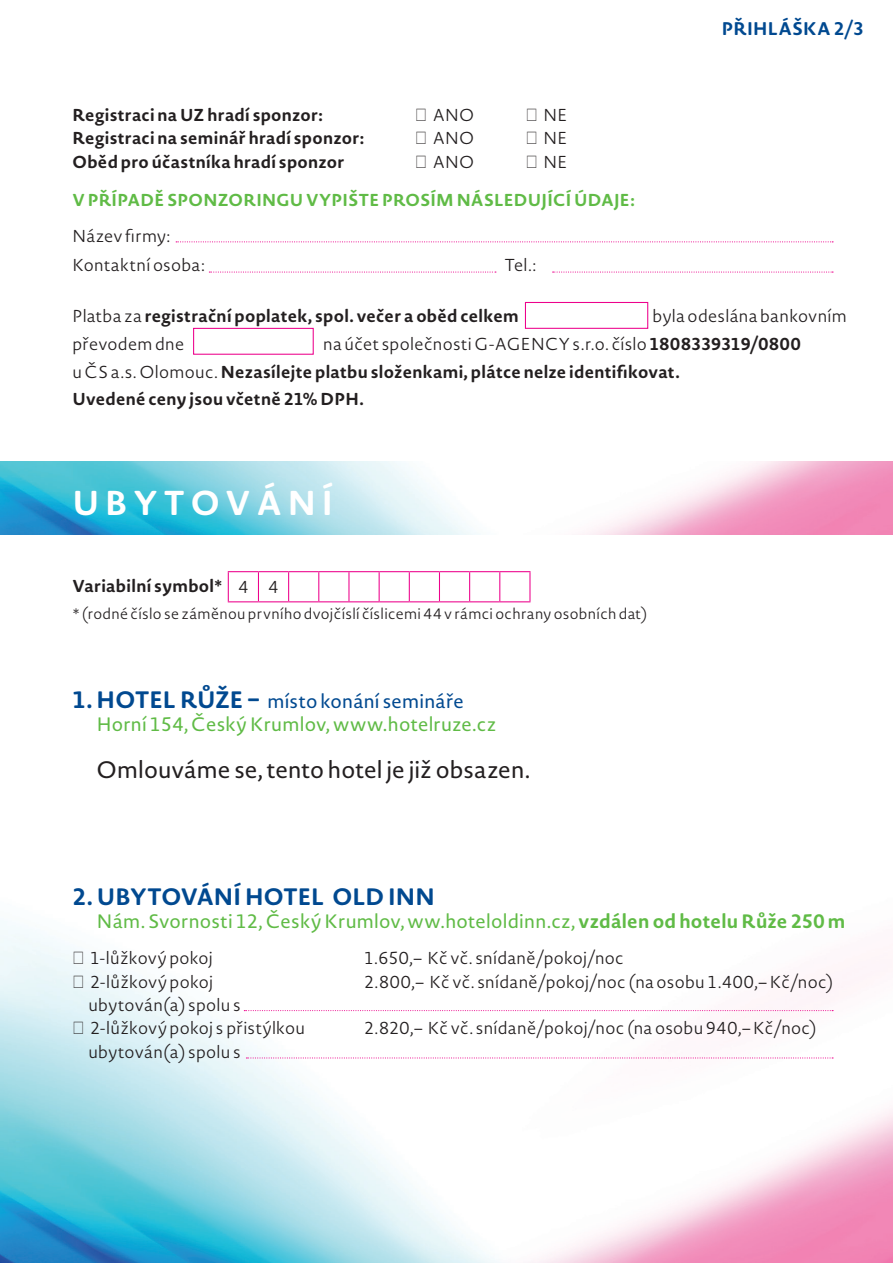
<style>
.page{position:relative;width:893px;height:1263px;background:#fff}
.page>*{position:absolute;margin:0;border:0;box-sizing:border-box;transform-origin:0 0}
.t1{font:700 34.05px "Novel Sans Rd Pro";color:#fff}
.t2{font:23.4px "Novel Sans Rd Pro";letter-spacing:.005em;color:#231f20}
.t3{font:700 23.4px "Novel Sans Rd Pro";letter-spacing:-.01em;color:#014990}
.t4{font:19.2px/23.4px "Novel Sans Rd Pro";letter-spacing:.015em;color:#60bb46}
.t5{font:700 18.15px "Novel Sans Rd Pro";letter-spacing:.01em;color:#014990}
.t6{font:700 17.1px/27.6px "Novel Sans Rd Pro";letter-spacing:.02em;color:#231f20}
.t7{font:300 17.1px/23.4px "Novel Sans Rd Pro";letter-spacing:.02em;color:#231f20}
.t8{font:700 17.1px/35.5px "Novel Sans Rd Pro";letter-spacing:.01em;color:#60bb46}
.t9{font:300 14.85px "Novel Sans Rd Pro";letter-spacing:.025em;color:#231f20}
.s1{font-weight:300;color:#231f20}
.s2{font-weight:300}
.s3{font-weight:700;font-size:23.4px;color:#014990}
.s4{color:#014990}
.s5{font-weight:700}
</style>
<div class="page">
<img style="left:0;top:920px;width:893px;height:343px">
<img style="left:0;top:462px;width:893px;height:72px">
<div style="left:525px;top:302px;width:123px;height:27px;border:1px solid #ed028c"></div>
<div style="left:193px;top:328px;width:121px;height:27px;border:1px solid #ed028c"></div>
<hr style="left:228px;top:571px;width:30px;height:1px;background:#ed028c">
<svg style="left:228px;top:572px;width:1px;height:29px"></svg>
<hr style="left:258px;top:571px;width:31px;height:1px;background:#ed028c">
<svg style="left:258px;top:572px;width:1px;height:29px"></svg>
<hr style="left:289px;top:571px;width:30px;height:1px;background:#ed028c">
<svg style="left:288px;top:572px;width:1px;height:29px"></svg>
<hr style="left:319px;top:571px;width:30px;height:1px;background:#ed028c">
<svg style="left:318px;top:572px;width:1px;height:29px"></svg>
<hr style="left:349px;top:571px;width:30px;height:1px;background:#ed028c">
<svg style="left:348px;top:572px;width:1px;height:29px"></svg>
<hr style="left:379px;top:571px;width:30px;height:1px;background:#ed028c">
<svg style="left:379px;top:572px;width:1px;height:29px"></svg>
<hr style="left:409px;top:571px;width:30px;height:1px;background:#ed028c">
<svg style="left:409px;top:572px;width:1px;height:29px"></svg>
<hr style="left:439px;top:571px;width:31px;height:1px;background:#ed028c">
<svg style="left:439px;top:572px;width:1px;height:29px"></svg>
<hr style="left:470px;top:571px;width:30px;height:1px;background:#ed028c">
<svg style="left:469px;top:572px;width:1px;height:29px"></svg>
<hr style="left:500px;top:571px;width:30px;height:1px;background:#ed028c">
<svg style="left:499px;top:572px;width:1px;height:29px"></svg>
<svg style="left:529px;top:572px;width:1px;height:29px"></svg>
<hr style="left:228px;top:601px;width:30px;height:1px;background:#ed028c">
<hr style="left:258px;top:601px;width:31px;height:1px;background:#ed028c">
<hr style="left:289px;top:601px;width:30px;height:1px;background:#ed028c">
<hr style="left:319px;top:601px;width:30px;height:1px;background:#ed028c">
<hr style="left:349px;top:601px;width:30px;height:1px;background:#ed028c">
<hr style="left:379px;top:601px;width:30px;height:1px;background:#ed028c">
<hr style="left:409px;top:601px;width:30px;height:1px;background:#ed028c">
<hr style="left:439px;top:601px;width:31px;height:1px;background:#ed028c">
<hr style="left:470px;top:601px;width:30px;height:1px;background:#ed028c">
<hr style="left:500px;top:601px;width:30px;height:1px;background:#ed028c">
<svg style="left:244px;top:1010px;width:589px;height:1px"></svg>
<svg style="left:246px;top:1057px;width:587px;height:1px"></svg>
<svg style="left:176px;top:241px;width:657px;height:1px"></svg>
<svg style="left:209px;top:271px;width:287px;height:2px"></svg>
<svg style="left:553px;top:271px;width:280px;height:2px"></svg>
<svg style="left:74px;top:951px;width:9px;height:13px"></svg>
<svg style="left:74px;top:975px;width:9px;height:12px"></svg>
<svg style="left:74px;top:1022px;width:9px;height:12px"></svg>
<p class="t6" style="left:72px;top:100px;width:252px">Registraci na UZ hradí sponzor:</p>
<p class="t7" style="left:433px;top:103px;width:43px">ANO</p>
<p class="t7" style="left:543px;top:103px;width:26px">NE</p>
<p class="t6" style="left:72px;top:124px;width:293px">Registraci na seminář hradí sponzor:</p>
<p class="t7" style="left:433px;top:126px;width:43px">ANO</p>
<p class="t7" style="left:543px;top:126px;width:26px">NE</p>
<p class="t6" style="left:72px;top:147px;width:274px">Oběd pro účastníka hradí sponzor</p>
<p class="t7" style="left:433px;top:150px;width:43px">ANO</p>
<p class="t7" style="left:543px;top:150px;width:26px">NE</p>
<p class="t8" style="left:72px;top:182px;width:564px">V PŘÍPADĚ SPONZORINGU VYPIŠTE PROSÍM NÁSLEDUJÍCÍ ÚDAJE:<br><span class="s1">Název firmy:</span></p>
<p class="t7" style="left:72px;top:253px;width:134px">Kontaktní osoba:</p>
<p class="t7" style="left:504px;top:253px;width:33px">Tel.:</p>
<p class="t5" style="left:722px;top:15px;width:143px">PŘIHLÁŠKA 2/3</p>
<p class="t6" style="left:72px;top:302px;width:448px"><span class="s2">Platba za</span> registrační poplatek, spol. večer a oběd celkem</p>
<p class="t7" style="left:653px;top:304px;width:196px">byla odeslána bankovním</p>
<p class="t7" style="left:72px;top:332px;width:113px">převodem dne</p>
<p class="t6" style="left:72px;top:330px;width:730px;text-indent:251px"><span class="s2">na účet společnosti G-AGENCY s.r.o. číslo</span> 1808339319/0800 <span class="s2">u ČS a.s. Olomouc.</span> Nezasílejte platbu složenkami, plátce nelze identifikovat.<br>Uvedené ceny jsou včetně 21% DPH.</p>
<p class="t1" style="left:72px;top:478px;width:262px">U B Y T O V Á N Í</p>
<p class="t6" style="left:72px;top:572px;width:152px">Variabilní symbol*</p>
<p class="t9" style="left:72px;top:603px;width:576px">* (rodné číslo se záměnou prvního dvojčíslí číslicemi 44 v rámci ochrany osobních dat)</p>
<p class="t7" style="left:238px;top:575px;width:42px">4 4</p>
<p class="t4" style="left:97px;top:689px;width:401px;text-indent:-24px"><span class="s3">1. HOTEL RŮŽE –</span> <span class="s4">místo konání semináře<br></span>Horní 154, Český Krumlov, www.hotelruze.cz</p>
<p class="t2" style="left:97px;top:753px;width:435px">Omlouváme se, tento hotel je již obsazen.</p>
<p class="t3" style="left:72px;top:879px;width:364px">2. UBYTOVÁNÍ HOTEL OLD INN</p>
<p class="t4" style="left:97px;top:910px;width:750px">Nám. Svornosti 12, Český Krumlov, ww.hoteloldinn.cz, <span class="s5">vzdálen od hotelu Růže 250 m</span></p>
<p class="t7" style="left:90px;top:946px;width:124px">1-lůžkový pokoj</p>
<p class="t7" style="left:364px;top:946px;width:261px">1.650,– Kč vč. snídaně/pokoj/noc</p>
<p class="t7" style="left:90px;top:969px;width:125px">2-lůžkový pokoj</p>
<p class="t7" style="left:364px;top:969px;width:471px">2.800,– Kč vč. snídaně/pokoj/noc (na osobu 1.400,– Kč/noc)</p>
<p class="t7" style="left:88px;top:993px;width:218px">ubytován(a) spolu s<br>2-lůžkový pokoj s přistýlkou</p>
<p class="t7" style="left:364px;top:1016px;width:454px">2.820,– Kč vč. snídaně/pokoj/noc (na osobu 940,– Kč/noc)</p>
<p class="t7" style="left:88px;top:1040px;width:154px">ubytován(a) spolu s</p>
</div>
